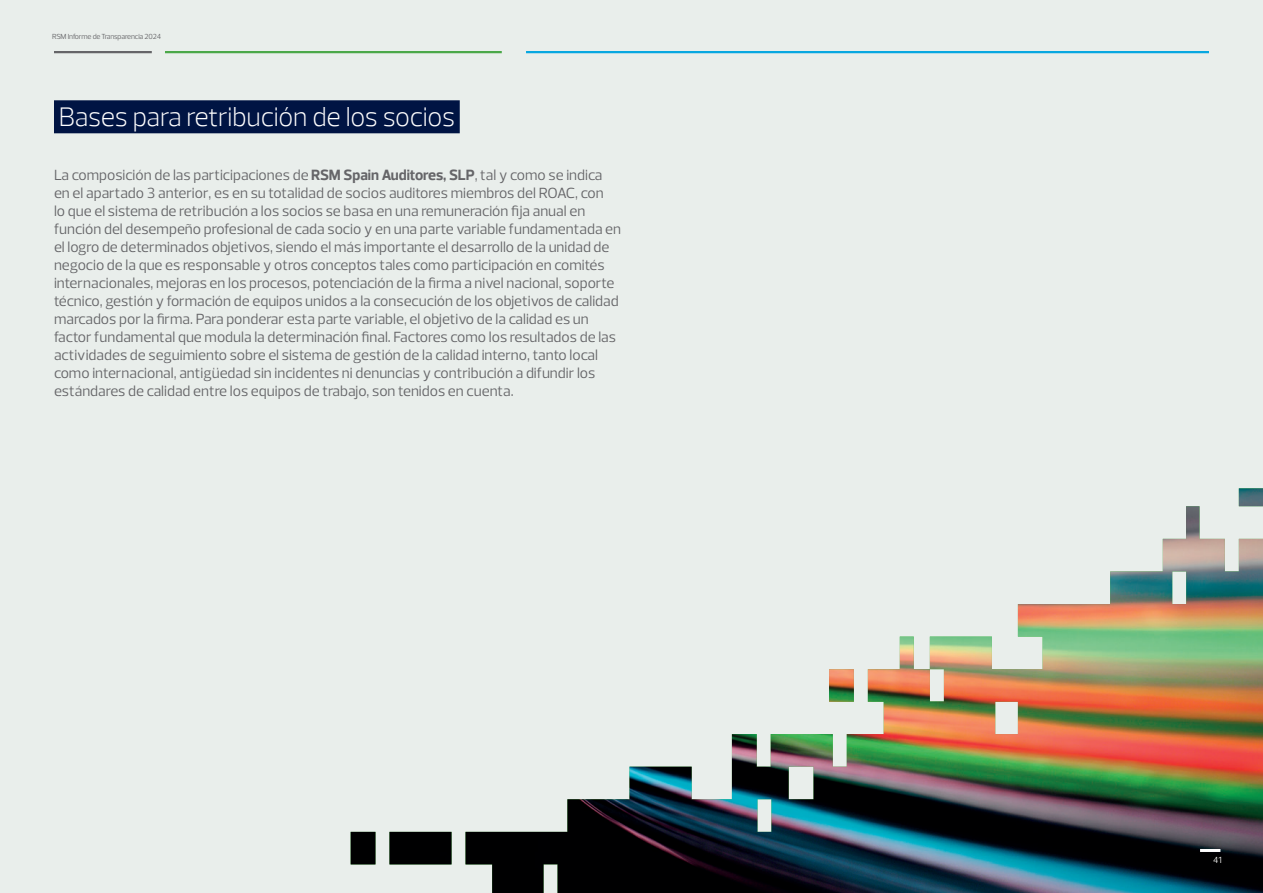
<style>
.page{position:relative;width:1263px;height:893px;background:#fff}
.page>*{position:absolute;margin:0;border:0;box-sizing:border-box;transform-origin:0 0}
.t1{font:300 27px "Prelo";letter-spacing:-.01em;color:#fff}
.t2{font:15px/18px "Prelo";color:#656568}
.t3{font:9px "Prelo";color:#fff}
.t4{font:7.5px "Prelo";letter-spacing:-.02em;color:#656568}
.s1{font-weight:700}
</style>
<div class="page">
<div style="left:1px;top:0;width:1262px;height:893px;background:#e9eeeb"></div>
<hr style="left:54px;top:51px;width:98px;height:2px;background:#656568">
<hr style="left:526px;top:51px;width:683px;height:2px;background:#08a7e0">
<hr style="left:165px;top:51px;width:337px;height:2px;background:#4ba849">
<div style="left:54px;top:100px;width:406px;height:33px;background:#001443"></div>
<img style="left:351px;top:488px;width:912px;height:405px">
<hr style="left:1200px;top:849px;width:20px;height:3px;background:#fff">
<p class="t4" style="left:52px;top:32px;width:110px">RSM Informe de Transparencia 2024</p>
<h1 class="t1" style="left:59px;top:101px;width:398px">Bases para retribución de los socios</h1>
<p class="t2" style="left:54px;top:166px;width:569px">La composición de las participaciones de <span class="s1">RSM Spain Auditores, SLP</span>, tal y como se indica en el apartado 3 anterior, es en su totalidad de socios auditores miembros del ROAC, con<br>lo que el sistema de retribución a los socios se basa en una remuneración fija anual en función del desempeño profesional de cada socio y en una parte variable fundamentada en el logro de determinados objetivos, siendo el más importante el desarrollo de la unidad de negocio de la que es responsable y otros conceptos tales como participación en comités internacionales, mejoras en los procesos, potenciación de la firma a nivel nacional, soporte técnico, gestión y formación de equipos unidos a la consecución de los objetivos de calidad marcados por la firma. Para ponderar esta parte variable, el objetivo de la calidad es un factor fundamental que modula la determinación final. Factores como los resultados de las actividades de seguimiento sobre el sistema de gestión de la calidad interno, tanto local como internacional, antigüedad sin incidentes ni denuncias y contribución a difundir los estándares de calidad entre los equipos de trabajo, son tenidos en cuenta.</p>
<p class="t3" style="left:1213px;top:854px;width:10px">41</p>
</div>
